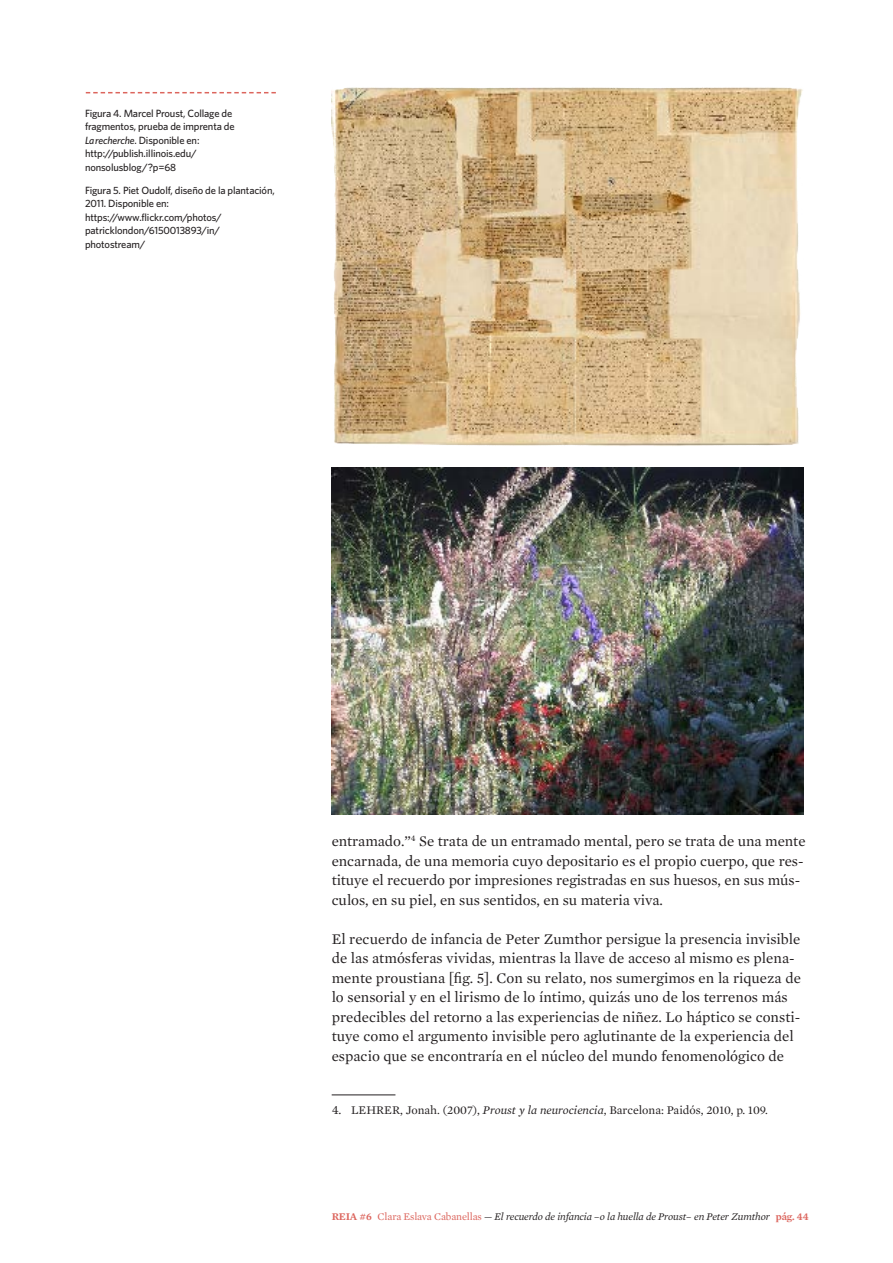
<style>
.page{position:relative;width:893px;height:1263px;background:#fff}
.page>*{position:absolute;margin:0;border:0;box-sizing:border-box;transform-origin:0 0}
._02_TEXTO_Cuerpo{font:15px/19.5px "Mercury Text G1";color:#231f20}
._02_TEXTO_Notas{font:12px "Mercury Text G1";color:#231f20}
._02_TEXTO_Figuras{font:500 10.5px/13.5px "Whitney";letter-spacing:-.015em;color:#231f20}
.t1{font:italic 10.5px "Mercury Text G1";letter-spacing:-.015em;color:#231f20}
.s1{font-style:italic}
.s2{font-size:12.75px}
.s3{font-weight:600;font-style:normal;color:#dc655d}
.s4{font-style:normal;color:#dc655d}
.s5{font-style:normal}
</style>
<div class="page">
<hr style="left:332px;top:1095px;width:63px;height:1px;background:#231f20">
<img style="left:332px;top:87px;width:471px;height:359px">
<svg style="left:86px;top:92px;width:190px;height:1px"></svg>
<img style="left:332px;top:467px;width:472px;height:347px">
<p class="_02_TEXTO_Figuras" style="left:85px;top:106px;width:151px">Figura 4. Marcel Proust, Collage de fragmentos, prueba de imprenta de<br><span class="s1">La recherche</span>. Disponible en: http://publish.illinois.edu/ nonsolusblog/?p=68</p>
<p class="_02_TEXTO_Figuras" style="left:85px;top:183px;width:191px">Figura 5. Piet Oudolf, diseño de la plantación,<br>2011. Disponible en: https://www.flickr.com/photos/ patricklondon/6150013893/in/ photostream/</p>
<p class="_02_TEXTO_Cuerpo" style="left:332px;top:831px;width:475px">entramado.”<sup>4</sup> Se trata de un entramado mental, pero se trata de una mente encarnada, de una memoria cuyo depositario es el propio cuerpo, que res&shy;tituye el recuerdo por impresiones registradas en sus huesos, en sus mús&shy;culos, en su piel, en sus sentidos, en su materia viva.</p>
<p class="_02_TEXTO_Cuerpo" style="left:332px;top:929px;width:471px">El recuerdo de infancia de Peter Zumthor persigue la presencia invisible de las atmósferas vividas, mientras la llave de acceso al mismo es plena&shy;mente proustiana [fig. 5]. Con su relato, nos sumergimos en la riqueza de lo sensorial y en el lirismo de lo íntimo, quizás uno de los terrenos más predecibles del retorno a las experiencias de niñez. Lo háptico se consti&shy;tuye como el argumento invisible pero aglutinante de la experiencia del espacio que se encontraría en el núcleo del mundo fenomenológico de</p>
<p class="_02_TEXTO_Notas" style="left:332px;top:1103px;width:438px"><span class="s2">4.</span> LEHRER, Jonah. (2007), <span class="s1">Proust y la neurociencia</span>, Barcelona: Paidós, 2010, p. 109.</p>
<p class="t1" style="left:332px;top:1210px;width:478px"><span class="s3">REIA #6</span> <span class="s4">Clara Eslava Cabanellas</span> <span class="s5">—</span> El recuerdo de infancia –o la huella de Proust– en Peter Zumthor <span class="s3">pág. 44</span></p>
</div>
